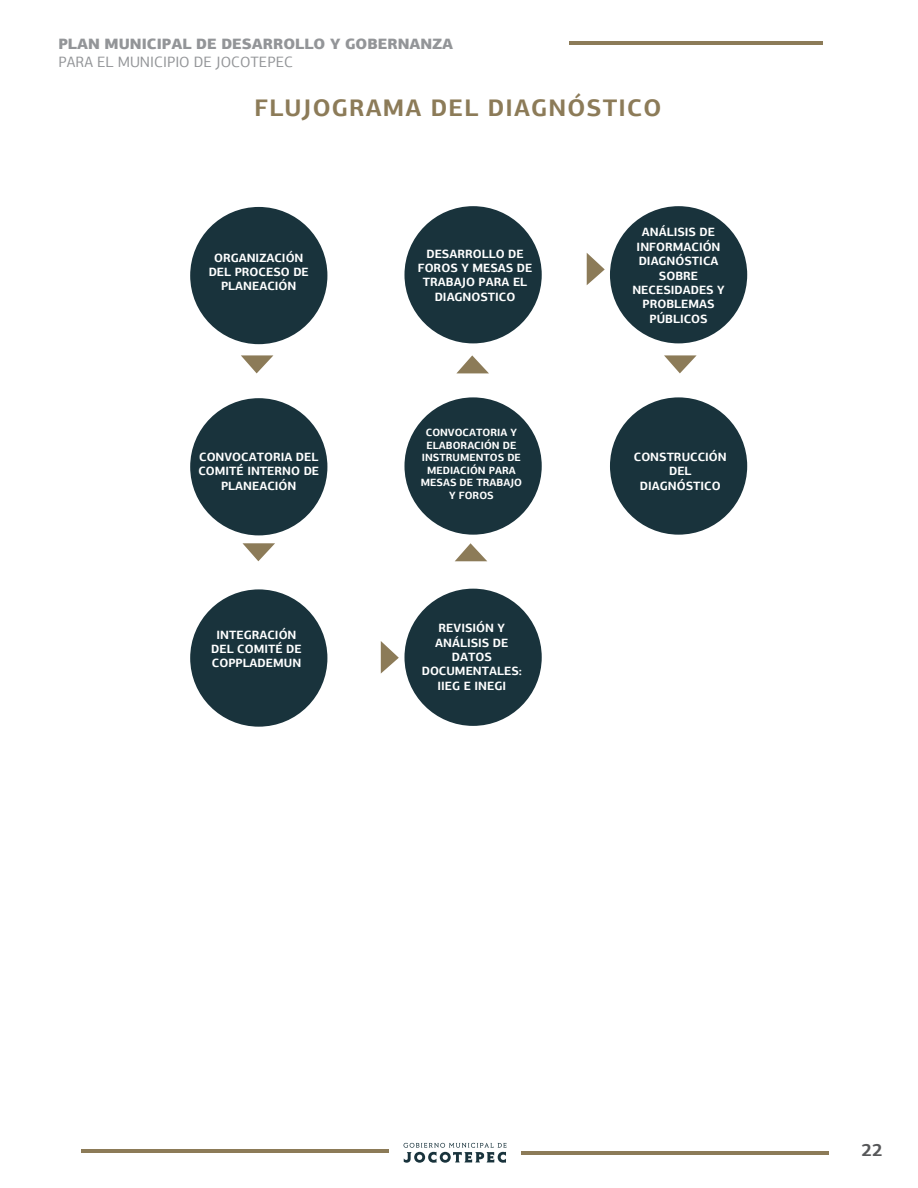
<style>
.page{position:relative;width:918px;height:1188px;background:#fff}
.page>*{position:absolute;margin:0;border:0;box-sizing:border-box;transform-origin:0 0}
.t1{font:700 24px "PF Agora Sans Pro";letter-spacing:.05em;color:#8c7b58}
.t2{font:700 18px "PF Agora Sans Pro";color:#57585a}
.t3{font:900 15px "PF Agora Sans Pro";color:#939598}
.t4{font:15px "PF Agora Sans Pro";color:#939598}
.t5{font:700 12px/14.4px "PF Agora Sans Pro";color:#fff;text-align:center}
.t6{font:700 10.5px/12.6px "PF Agora Sans Pro";color:#fff;text-align:center}
</style>
<div class="page">
<div style="left:190px;top:589px;width:137px;height:138px;background:#19333c;border-radius:50%"></div>
<div style="left:190px;top:207px;width:137px;height:137px;background:#19333c;border-radius:50%"></div>
<svg style="left:404px;top:1143px;width:102px;height:20px"></svg>
<hr style="left:521px;top:1151px;width:307px;height:4px;background:#8c7b58">
<hr style="left:82px;top:1149px;width:307px;height:4px;background:#8c7b58">
<hr style="left:569px;top:41px;width:254px;height:4px;background:#8c7b58">
<div style="left:190px;top:398px;width:137px;height:137px;background:#19333c;border-radius:50%"></div>
<div style="left:404px;top:206px;width:138px;height:137px;background:#19333c;border-radius:50%"></div>
<div style="left:404px;top:397px;width:138px;height:138px;background:#19333c;border-radius:50%"></div>
<div style="left:404px;top:589px;width:138px;height:137px;background:#19333c;border-radius:50%"></div>
<div style="left:610px;top:206px;width:137px;height:137px;background:#19333c;border-radius:50%"></div>
<div style="left:610px;top:397px;width:137px;height:138px;background:#19333c;border-radius:50%"></div>
<svg style="left:241px;top:355px;width:32px;height:18px"></svg>
<svg style="left:243px;top:543px;width:32px;height:18px"></svg>
<svg style="left:381px;top:641px;width:18px;height:33px"></svg>
<svg style="left:455px;top:543px;width:32px;height:18px"></svg>
<svg style="left:457px;top:355px;width:32px;height:18px"></svg>
<svg style="left:587px;top:253px;width:18px;height:32px"></svg>
<svg style="left:664px;top:355px;width:33px;height:18px"></svg>
<p class="t3" style="left:59px;top:34px;width:396px">PLAN MUNICIPAL DE DESARROLLO Y GOBERNANZA</p>
<p class="t4" style="left:59px;top:53px;width:236px">PARA EL MUNICIPIO DE JOCOTEPEC</p>
<h1 class="t1" style="left:255px;top:93px;width:408px">FLUJOGRAMA DEL DIAGNÓSTICO</h1>
<p class="t5" style="left:209px;top:250px;width:102px">ORGANIZACIÓN<br>DEL PROCESO DE<br>PLANEACIÓN</p>
<p class="t5" style="left:418px;top:246px;width:116px">DESARROLLO DE<br>FOROS Y MESAS DE<br>TRABAJO PARA EL<br>DIAGNOSTICO</p>
<p class="t5" style="left:198px;top:449px;width:122px">CONVOCATORIA DEL<br>COMITÉ INTERNO DE<br>PLANEACIÓN</p>
<p class="t6" style="left:421px;top:426px;width:103px">CONVOCATORIA Y<br>ELABORACIÓN DE<br>INSTRUMENTOS DE<br>MEDIACIÓN PARA<br>MESAS DE TRABAJO<br>Y FOROS</p>
<p class="t5" style="left:211px;top:627px;width:92px">INTEGRACIÓN<br>DEL COMITÉ DE<br>COPPLADEMUN</p>
<p class="t5" style="left:422px;top:621px;width:102px">REVISIÓN Y<br>ANÁLISIS DE<br>DATOS<br>DOCUMENTALES:<br>IIEG E INEGI</p>
<p class="t5" style="left:632px;top:225px;width:94px">ANÁLISIS DE<br>INFORMACIÓN<br>DIAGNÓSTICA<br>SOBRE<br>NECESIDADES Y<br>PROBLEMAS<br>PÚBLICOS</p>
<p class="t5" style="left:634px;top:449px;width:95px">CONSTRUCCIÓN<br>DEL<br>DIAGNÓSTICO</p>
<h2 class="t2" style="left:862px;top:1138px;width:23px">22</h2>
</div>
